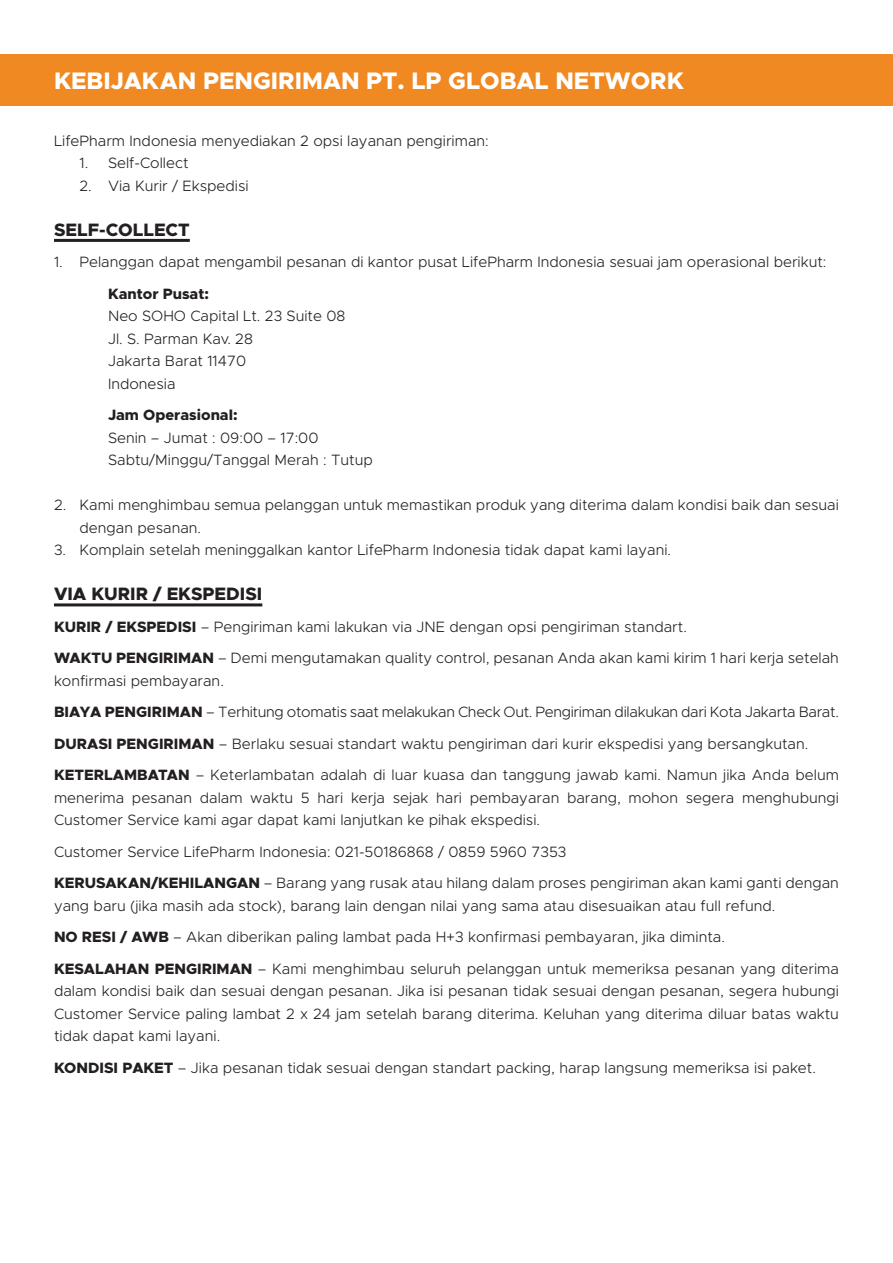
<style>
.page{position:relative;width:893px;height:1263px;background:#fff}
.page>*{position:absolute;margin:0;border:0;box-sizing:border-box;transform-origin:0 0}
.t1{font:800 24px "Metropolis";color:#fff}
.t2{font:800 18px "Metropolis";color:#231f20}
.t3{font:300 15px/22.5px "Metropolis";color:#231f20}
.t4{font:300 15px "Metropolis";letter-spacing:-.02em;color:#231f20}
.t5{font:800 15px "Metropolis";color:#231f20}
.s1{font-weight:800}
</style>
<div class="page">
<div style="left:0;top:54px;width:893px;height:51px;background:#f08921"></div>
<hr style="left:54px;top:239px;width:136px;height:3px;background:#231f20">
<hr style="left:54px;top:603px;width:208px;height:3px;background:#231f20">
<h1 class="t1" style="left:54px;top:65px;width:631px">KEBIJAKAN PENGIRIMAN PT. LP GLOBAL NETWORK</h1>
<p class="t3" style="left:54px;top:129px;width:436px">LifePharm Indonesia menyediakan 2 opsi layanan pengiriman:</p>
<p class="t3" style="left:80px;top:152px;width:111px">1. Self-Collect</p>
<p class="t3" style="left:80px;top:174px;width:171px">2. Via Kurir / Ekspedisi</p>
<p class="t2" style="left:54px;top:218px;width:137px">SELF-COLLECT</p>
<p class="t3" style="left:54px;top:251px;width:774px">1. Pelanggan dapat mengambil pesanan di kantor pusat LifePharm Indonesia sesuai jam operasional berikut:</p>
<p class="t5" style="left:108px;top:284px;width:102px">Kantor Pusat:</p>
<p class="t3" style="left:108px;top:305px;width:239px">Neo SOHO Capital Lt. 23 Suite 08</p>
<p class="t3" style="left:108px;top:327px;width:146px">Jl. S. Parman Kav. 28</p>
<p class="t3" style="left:108px;top:350px;width:140px">Jakarta Barat 11470</p>
<p class="t3" style="left:108px;top:372px;width:69px">Indonesia</p>
<p class="t5" style="left:108px;top:406px;width:131px">Jam Operasional:</p>
<p class="t3" style="left:108px;top:426px;width:212px">Senin – Jumat : 09:00 – 17:00</p>
<p class="t3" style="left:108px;top:449px;width:266px">Sabtu/Minggu/Tanggal Merah : Tutup</p>
<p class="t3" style="left:80px;top:494px;width:761px;text-indent:-26px">2. Kami menghimbau semua pelanggan untuk memastikan produk yang diterima dalam kondisi baik dan sesuai dengan pesanan.</p>
<p class="t3" style="left:54px;top:539px;width:619px">3. Komplain setelah meninggalkan kantor LifePharm Indonesia tidak dapat kami layani.</p>
<p class="t2" style="left:54px;top:583px;width:210px">VIA KURIR / EKSPEDISI</p>
<p class="t3" style="left:54px;top:615px;width:634px"><span class="s1">KURIR / EKSPEDISI</span> – Pengiriman kami lakukan via JNE dengan opsi pengiriman standart.</p>
<p class="t3" style="left:54px;top:647px;width:786px"><span class="s1">WAKTU PENGIRIMAN</span> – Demi mengutamakan quality control, pesanan Anda akan kami kirim 1 hari kerja setelah konfirmasi pembayaran.</p>
<p class="t4" style="left:54px;top:703px;width:786px"><span class="s1">BIAYA PENGIRIMAN</span> – Terhitung otomatis saat melakukan Check Out. Pengiriman dilakukan dari Kota Jakarta Barat.</p>
<p class="t3" style="left:54px;top:732px;width:756px"><span class="s1">DURASI PENGIRIMAN</span> – Berlaku sesuai standart waktu pengiriman dari kurir ekspedisi yang bersangkutan.</p>
<p class="t3" style="left:54px;top:764px;width:786px;text-align:justify"><span class="s1">KETERLAMBATAN</span> – Keterlambatan adalah di luar kuasa dan tanggung jawab kami. Namun jika Anda belum menerima pesanan dalam waktu 5 hari kerja sejak hari pembayaran barang, mohon segera menghubungi Customer Service kami agar dapat kami lanjutkan ke pihak ekspedisi.</p>
<p class="t3" style="left:54px;top:840px;width:514px">Customer Service LifePharm Indonesia: 021-50186868 / 0859 5960 7353</p>
<p class="t3" style="left:54px;top:872px;width:786px"><span class="s1">KERUSAKAN/KEHILANGAN</span> – Barang yang rusak atau hilang dalam proses pengiriman akan kami ganti dengan yang baru (jika masih ada stock), barang lain dengan nilai yang sama atau disesuaikan atau full refund.</p>
<p class="t3" style="left:54px;top:926px;width:672px"><span class="s1">NO RESI / AWB</span> – Akan diberikan paling lambat pada H+3 konfirmasi pembayaran, jika diminta.</p>
<p class="t3" style="left:54px;top:957px;width:786px;text-align:justify"><span class="s1">KESALAHAN PENGIRIMAN</span> – Kami menghimbau seluruh pelanggan untuk memeriksa pesanan yang diterima dalam kondisi baik dan sesuai dengan pesanan. Jika isi pesanan tidak sesuai dengan pesanan, segera hubungi Customer Service paling lambat 2 x 24 jam setelah barang diterima. Keluhan yang diterima diluar batas waktu tidak dapat kami layani.</p>
<p class="t3" style="left:54px;top:1056px;width:763px"><span class="s1">KONDISI PAKET</span> – Jika pesanan tidak sesuai dengan standart packing, harap langsung memeriksa isi paket.</p>
</div>
